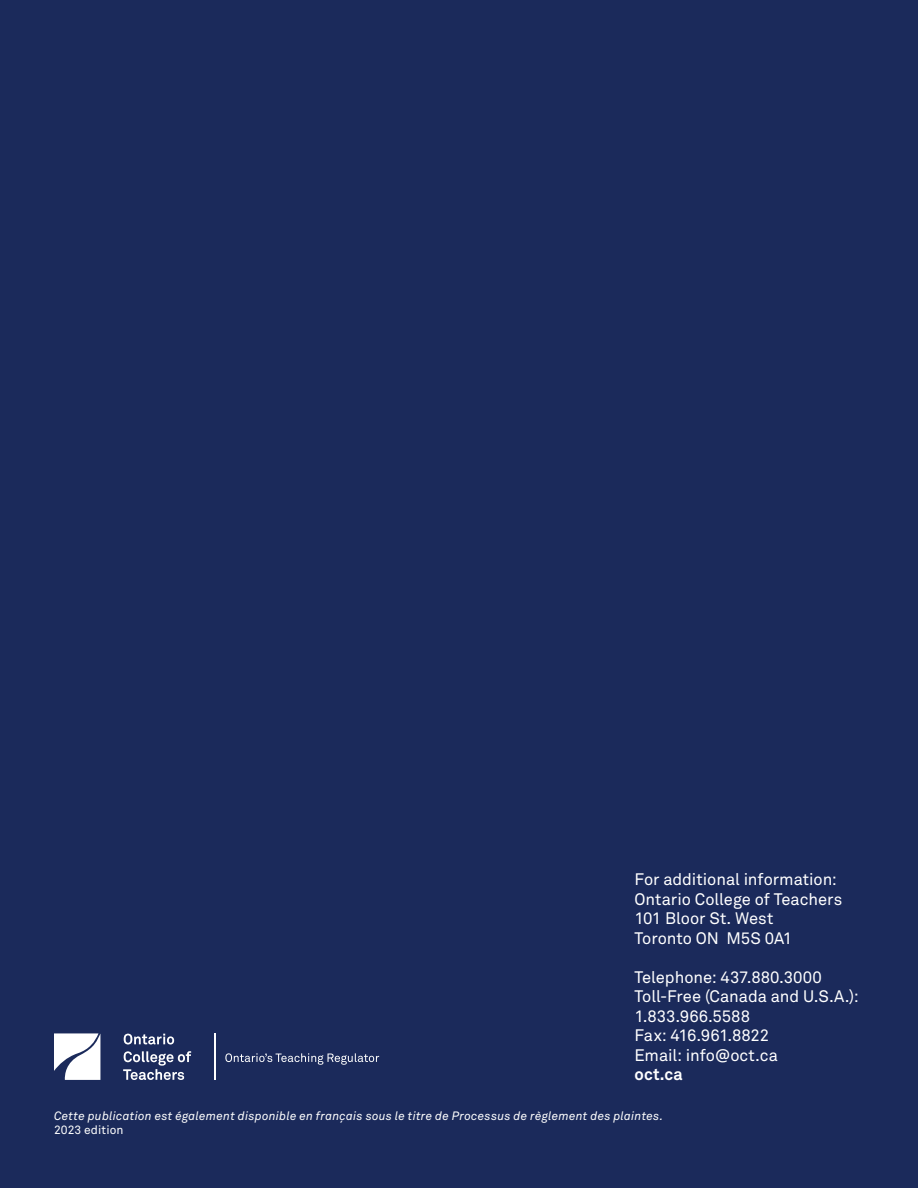
<style>
.page{position:relative;width:918px;height:1188px;background:#1b2a5b}
.page>*{position:absolute;margin:0;border:0;box-sizing:border-box;transform-origin:0 0}
.Fine_Print_-_Contact_Info_REVISED{font:16.5px/19.5px "Akkurat Pro";letter-spacing:-.005em;color:#fff}
.Fine_Print_-_Contact_Info_REVISED-2{font:700 16.5px "Akkurat Pro";color:#fff}
.Fine_Print_-_Publication_Info{font:italic 12px "Akkurat Pro";letter-spacing:.02em;color:#fff}
.Fine_Print_-_Publication_Info-2{font:12px "Akkurat Pro";letter-spacing:.01em;color:#fff}
</style>
<div class="page">
<svg style="left:54px;top:1033px;width:46px;height:47px;background:#dbdde5"></svg>
<svg style="left:124px;top:1034px;width:50px;height:11px"></svg>
<svg style="left:123px;top:1051px;width:68px;height:29px"></svg>
<hr style="left:214px;top:1033px;width:1px;height:47px;background:#fff">
<svg style="left:225px;top:1053px;width:154px;height:12px"></svg>
<p class="Fine_Print_-_Contact_Info_REVISED" style="left:634px;top:870px;width:204px">For additional information:</p>
<p class="Fine_Print_-_Contact_Info_REVISED" style="left:634px;top:889px;width:209px">Ontario College of Teachers</p>
<p class="Fine_Print_-_Contact_Info_REVISED" style="left:634px;top:909px;width:140px">101 Bloor St. West</p>
<p class="Fine_Print_-_Contact_Info_REVISED" style="left:634px;top:928px;width:159px">Toronto ON M5S 0A1</p>
<p class="Fine_Print_-_Contact_Info_REVISED" style="left:634px;top:967px;width:189px">Telephone: 437.880.3000</p>
<p class="Fine_Print_-_Contact_Info_REVISED" style="left:634px;top:987px;width:226px">Toll-Free (Canada and U.S.A.):<br>1.833.966.5588</p>
<p class="Fine_Print_-_Contact_Info_REVISED" style="left:634px;top:1026px;width:136px">Fax: 416.961.8822</p>
<p class="Fine_Print_-_Contact_Info_REVISED" style="left:634px;top:1045px;width:145px">Email: info@oct.ca</p>
<p class="Fine_Print_-_Contact_Info_REVISED-2" style="left:634px;top:1064px;width:50px">oct.ca</p>
<p class="Fine_Print_-_Publication_Info" style="left:54px;top:1108px;width:611px">Cette publication est également disponible en français sous le titre de Processus de règlement des plaintes.</p>
<p class="Fine_Print_-_Publication_Info-2" style="left:54px;top:1123px;width:71px">2023 edition</p>
</div>
